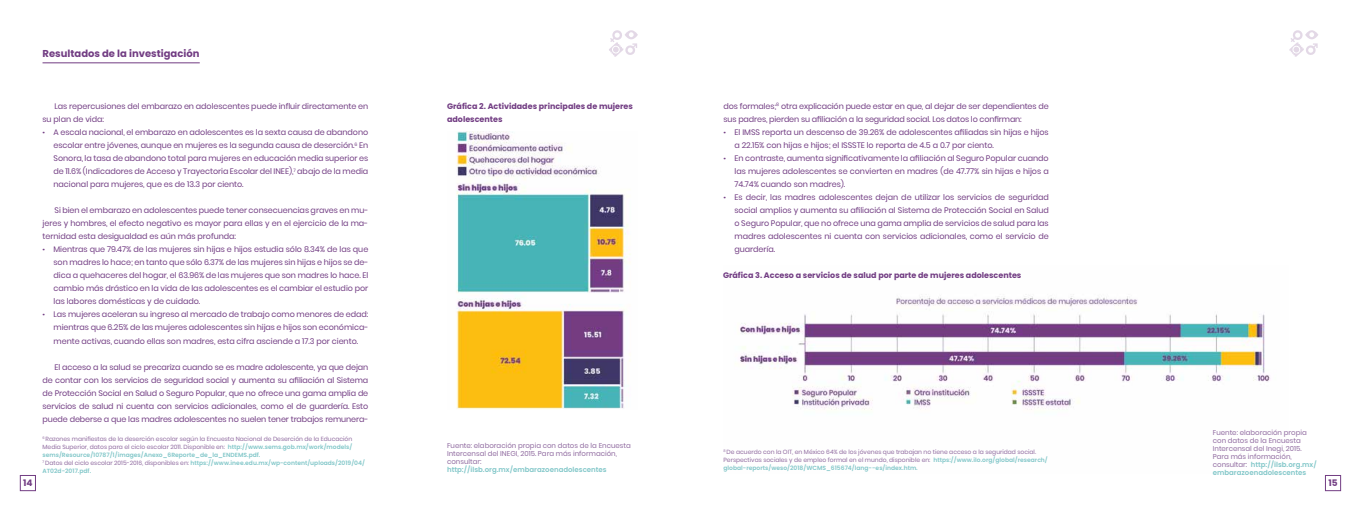
<style>
.page{position:relative;width:1361px;height:511px;background:#fff}
.page>*{position:absolute;margin:0;border:0;box-sizing:border-box;transform-origin:0 0}
.t1{font:700 10px "Poppins";color:#723d83}
.t2{font:700 9px "Poppins";color:#723d83}
.t3{font:8px/13px "Poppins";letter-spacing:-.005em;color:#723d83;text-align:justify}
.t4{font:700 8px/13px "Poppins";color:#723d83}
.t5{font:7px/8px "Poppins";color:#906ba0}
.t6{font:600 7px "Poppins";color:#82c7c9}
.t7{font:6px/8px "Poppins";color:#906ba0}
.s1{font-weight:800}
.s2{font-weight:600;color:#82c7c9}
</style>
<div class="page">
<hr style="left:43px;top:62px;width:157px;height:1px;background:#723d83">
<svg style="left:1289px;top:30px;width:29px;height:27px"></svg>
<div style="left:20px;top:475px;width:16px;height:15px;border:1px solid #723d83"></div>
<div style="left:1325px;top:475px;width:16px;height:15px;border:1px solid #723d83"></div>
<svg style="left:609px;top:30px;width:29px;height:27px"></svg>
<img style="left:456px;top:131px;width:175px;height:278px">
<img style="left:740px;top:296px;width:531px;height:114px">
<p class="t1" style="left:43px;top:47px;width:158px">Resultados de la investigación</p>
<p class="t3" style="left:55px;top:100px;width:315px">Las repercusiones del embarazo en adolescentes puede influir directamente en</p>
<p class="t3" style="left:43px;top:113px;width:63px">su plan de vida:</p>
<p class="t3" style="left:43px;top:126px;width:327px"><span class="s1">·</span> A escala nacional, el embarazo en adolescentes es la sexta causa de abandono</p>
<p class="t3" style="left:54px;top:139px;width:316px">escolar entre jóvenes, aunque en mujeres es la segunda causa de deserción.<sup>6</sup> En</p>
<p class="t3" style="left:54px;top:152px;width:316px">Sonora, la tasa de abandono total para mujeres en educación media superior es</p>
<p class="t3" style="left:54px;top:165px;width:316px">de 11.6% (Indicadores de Acceso y Trayectoria Escolar del INEE),<sup>7</sup> abajo de la media</p>
<p class="t3" style="left:54px;top:178px;width:192px">nacional para mujeres, que es de 13.3 por ciento.</p>
<p class="t3" style="left:55px;top:204px;width:315px">Si bien el embarazo en adolescentes puede tener consecuencias graves en mu-</p>
<p class="t3" style="left:43px;top:217px;width:327px">jeres y hombres, el efecto negativo es mayor para ellas y en el ejercicio de la ma-</p>
<p class="t3" style="left:43px;top:230px;width:195px">ternidad esta desigualdad es aún más profunda:</p>
<p class="t3" style="left:43px;top:243px;width:327px"><span class="s1">·</span> Mientras que 79.47% de las mujeres sin hijas e hijos estudia sólo 8.34% de las que</p>
<p class="t3" style="left:54px;top:256px;width:316px">son madres lo hace; en tanto que sólo 6.37% de las mujeres sin hijas e hijos se de-</p>
<p class="t3" style="left:54px;top:269px;width:316px">dica a quehaceres del hogar, el 63.96% de las mujeres que son madres lo hace. El</p>
<p class="t3" style="left:54px;top:282px;width:316px">cambio más drástico en la vida de las adolescentes es el cambiar el estudio por</p>
<p class="t3" style="left:54px;top:295px;width:148px">las labores domésticas y de cuidado.</p>
<p class="t3" style="left:43px;top:308px;width:327px"><span class="s1">·</span> Las mujeres aceleran su ingreso al mercado de trabajo como menores de edad:</p>
<p class="t3" style="left:54px;top:321px;width:316px">mientras que 6.25% de las mujeres adolescentes sin hijas e hijos son económica-</p>
<p class="t3" style="left:54px;top:334px;width:306px">mente activas, cuando ellas son madres, esta cifra asciende a 17.3 por ciento.</p>
<p class="t3" style="left:43px;top:360px;width:327px;text-indent:12px">El acceso a la salud se precariza cuando se es madre adolescente, ya que dejan de contar con los servicios de seguridad social y aumenta su afiliación al Sistema de Protección Social en Salud o Seguro Popular, que no ofrece una gama amplia de servicios de salud ni cuenta con servicios adicionales, como el de guardería. Esto puede deberse a que las madres adolescentes no suelen tener trabajos remunera-</p>
<p class="t7" style="left:43px;top:435px;width:324px"><sup>6</sup> Razones manifiestas de la deserción escolar según la Encuesta Nacional de Deserción de la Educación Media Superior, datos para el ciclo escolar 2011. Disponible en: <span class="s2">http://www.sems.gob.mx/work/models/ sems/Resource/10787/1/images/Anexo_6Reporte_de_la_ENDEMS.pdf.<br></span><sup>7</sup> Datos del ciclo escolar 2015-2016, disponibles en: <span class="s2">https://www.inee.edu.mx/wp-content/uploads/2019/04/ AT02d-2017.pdf.</span></p>
<p class="t4" style="left:447px;top:100px;width:187px">Gráfica 2. Actividades principales de mujeres adolescentes</p>
<p class="t5" style="left:447px;top:441px;width:185px">Fuente: elaboración propia con datos de la Encuesta<br>Intercensal del INEGI, 2015. Para más información, consultar:</p>
<p class="t6" style="left:447px;top:465px;width:161px">http://ilsb.org.mx/embarazoenadolescentes</p>
<p class="t3" style="left:723px;top:100px;width:327px">dos formales;<sup>8</sup> otra explicación puede estar en que, al dejar de ser dependientes de</p>
<p class="t3" style="left:723px;top:113px;width:300px">sus padres, pierden su afiliación a la seguridad social. Los datos lo confirman:</p>
<p class="t3" style="left:723px;top:126px;width:327px"><span class="s1">·</span> El IMSS reporta un descenso de 39.26% de adolescentes afiliadas sin hijas e hijos</p>
<p class="t3" style="left:734px;top:139px;width:261px">a 22.15% con hijas e hijos; el ISSSTE lo reporta de 4.5 a 0.7 por ciento.</p>
<p class="t3" style="left:723px;top:152px;width:327px"><span class="s1">·</span> En contraste, aumenta significativamente la afiliación al Seguro Popular cuando</p>
<p class="t3" style="left:734px;top:165px;width:316px">las mujeres adolescentes se convierten en madres (de 47.77% sin hijas e hijos a</p>
<p class="t3" style="left:734px;top:178px;width:112px">74.74% cuando son madres).</p>
<p class="t3" style="left:723px;top:191px;width:327px"><span class="s1">·</span> Es decir, las madres adolescentes dejan de utilizar los servicios de seguridad</p>
<p class="t3" style="left:734px;top:204px;width:316px">social amplios y aumenta su afiliación al Sistema de Protección Social en Salud</p>
<p class="t3" style="left:734px;top:217px;width:316px">o Seguro Popular, que no ofrece una gama amplia de servicios de salud para las</p>
<p class="t3" style="left:734px;top:230px;width:316px">madres adolescentes ni cuenta con servicios adicionales, como el servicio de</p>
<p class="t3" style="left:734px;top:243px;width:42px">guardería.</p>
<p class="t4" style="left:723px;top:269px;width:300px">Gráfica 3. Acceso a servicios de salud por parte de mujeres adolescentes</p>
<p class="t7" style="left:723px;top:447px;width:326px"><sup>8</sup> De acuerdo con la OIT, en México 64% de los jóvenes que trabajan no tiene acceso a la seguridad social.<br>Perspectivas sociales y de empleo formal en el mundo, disponible en: <span class="s2">https://www.ilo.org/global/research/ global-reports/weso/2018/WCMS_615674/lang--es/index.htm.</span></p>
<p class="t5" style="left:1213px;top:428px;width:105px">Fuente: elaboración propia con datos de la Encuesta<br>Intercensal del Inegi, 2015.<br>Para más información, consultar: <span class="s2">http://ilsb.org.mx/ embarazoenadolescentes</span></p>
<p class="t2" style="left:23px;top:477px;width:11px">14</p>
<p class="t2" style="left:1328px;top:477px;width:11px">15</p>
</div>
